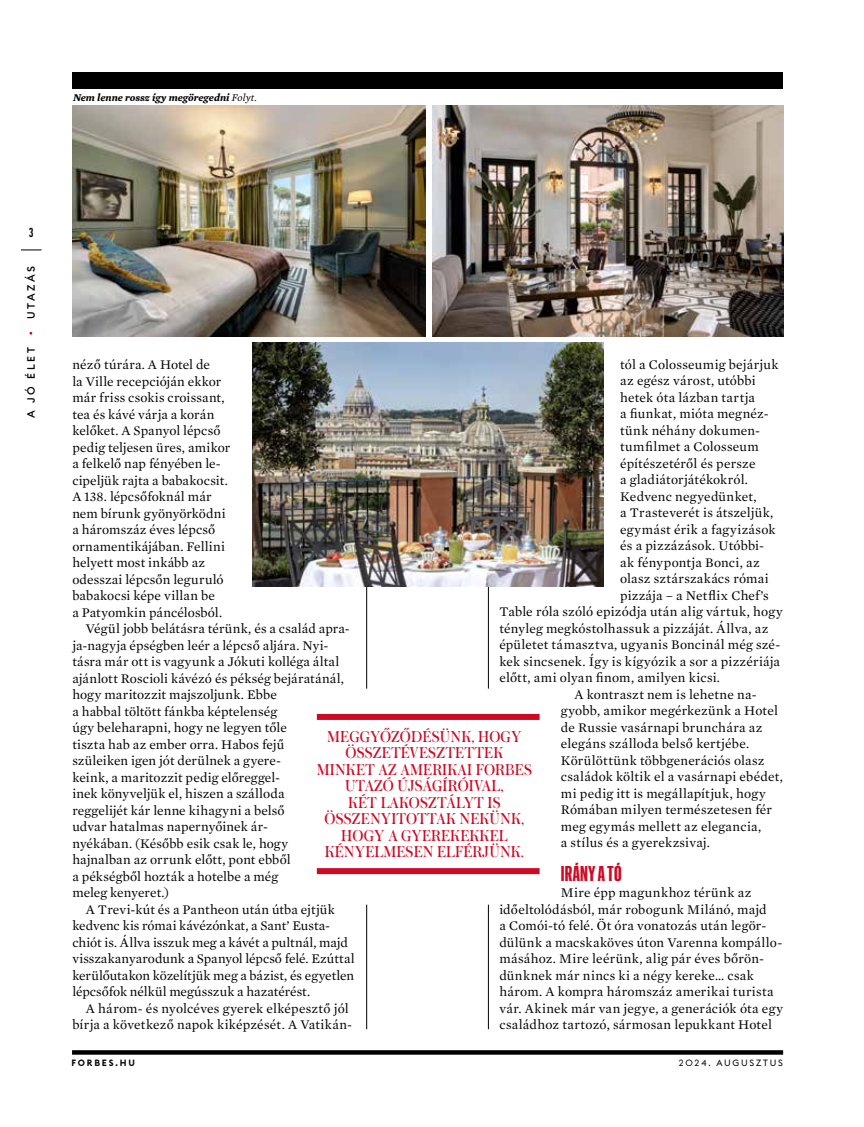
<style>
.page{position:relative;width:864px;height:1127px;background:#fff}
.page>*{position:absolute;margin:0;border:0;box-sizing:border-box;transform-origin:0 0}
.t1{font:700 21px "Graphik XX Cond";letter-spacing:.01em;color:#cf0923}
.t2{font:16.5px/16.5px "Austin";letter-spacing:.015em;color:#cf0923;text-align:center}
.t3{font:13.5px/16.5px "Mercury Text G1";letter-spacing:.01em;color:#000}
.t4{font:13.5px "Mercury Text G1";letter-spacing:.03em;color:#000}
.t5{font:600 12.75px "Graphik XX Cond";color:#000}
.t6{font:italic 700 10.5px "Mercury Text G1";color:#000}
.t7{font:500 10.5px "Euclid Circular B";letter-spacing:.25em;color:#000}
.t8{font:9px "Euclid Flex";letter-spacing:.2em;color:#000}
.t9{font:600 9px "Euclid Flex";letter-spacing:.2em;color:#000}
.s1{font-weight:400}
</style>
<div class="page">
<svg style="left:21px;top:250px;width:20px;height:1px"></svg>
<svg style="left:72px;top:1050px;width:710px;height:4px;background:#0c0c0c"></svg>
<hr style="left:366px;top:904px;width:1px;height:125px;background:#000">
<hr style="left:366px;top:583px;width:1px;height:105px;background:#000">
<hr style="left:488px;top:904px;width:1px;height:125px;background:#000">
<hr style="left:488px;top:583px;width:1px;height:105px;background:#000">
<div style="left:72px;top:72px;width:710px;height:16px;background:#000"></div>
<div style="left:317px;top:868px;width:222px;height:6px;background:#cf0923"></div>
<div style="left:317px;top:714px;width:222px;height:6px;background:#cf0923"></div>
<img style="left:72px;top:105px;width:353px;height:231px">
<img style="left:432px;top:105px;width:350px;height:231px">
<img style="left:252px;top:342px;width:351px;height:244px">
<p class="t6" style="left:73px;top:90px;width:185px">Nem lenne rossz így megöregedni <span class="s1">Folyt.</span></p>
<p class="t5" style="left:29px;top:224px;width:6px">3</p>
<p class="t7" style="left:24px;top:319px;width:55px;rotate:-90deg">UTAZÁS</p>
<p class="t7" style="left:24px;top:418px;width:72px;rotate:-90deg">A JÓ ÉLET</p>
<p class="t3" style="left:620px;top:355px;width:160px">tól a Colosseumig bejárjuk</p>
<p class="t3" style="left:620px;top:372px;width:137px">az egész várost, utóbbi</p>
<p class="t3" style="left:620px;top:388px;width:136px">hetek óta lázban tartja</p>
<p class="t3" style="left:620px;top:405px;width:150px">a fiunkat, mióta megnéz-</p>
<p class="t3" style="left:620px;top:421px;width:141px">tünk néhány dokumen-</p>
<p class="t3" style="left:620px;top:438px;width:140px">tumfilmet a Colosseum</p>
<p class="t3" style="left:620px;top:454px;width:137px">építészetéről és persze</p>
<p class="t3" style="left:620px;top:471px;width:129px">a gladiátorjátékokról.</p>
<p class="t3" style="left:620px;top:487px;width:138px">Kedvenc negyedünket,</p>
<p class="t3" style="left:620px;top:504px;width:155px">a Trasteverét is átszeljük,</p>
<p class="t4" style="left:620px;top:520px;width:157px">egymást érik a fagyizások</p>
<p class="t3" style="left:620px;top:537px;width:146px">és a pizzázások. Utóbbi-</p>
<p class="t3" style="left:620px;top:553px;width:141px">ak fénypontja Bonci, az</p>
<p class="t3" style="left:620px;top:570px;width:150px">olasz sztárszakács római</p>
<p class="t3" style="left:620px;top:586px;width:150px">pizzája – a Netflix Chef’s</p>
<p class="t3" style="left:499px;top:603px;width:285px">Table róla szóló epizódja után alig vártuk, hogy</p>
<p class="t3" style="left:499px;top:619px;width:270px">tényleg megkóstolhassuk a pizzáját. Állva, az</p>
<p class="t3" style="left:499px;top:636px;width:282px">épületet támasztva, ugyanis Boncinál még szé-</p>
<p class="t3" style="left:499px;top:652px;width:282px">kek sincsenek. Így is kígyózik a sor a pizzériája</p>
<p class="t3" style="left:499px;top:669px;width:222px">előtt, ami olyan finom, amilyen kicsi.</p>
<p class="t3" style="left:574px;top:685px;width:184px">A kontraszt nem is lehetne na-</p>
<p class="t3" style="left:560px;top:702px;width:218px">gyobb, amikor megérkezünk a Hotel</p>
<p class="t3" style="left:560px;top:718px;width:203px">de Russie vasárnapi brunchára az</p>
<p class="t3" style="left:560px;top:735px;width:190px">elegáns szálloda belső kertjébe.</p>
<p class="t3" style="left:560px;top:751px;width:205px">Körülöttünk többgenerációs olasz</p>
<p class="t3" style="left:560px;top:768px;width:223px">családok költik el a vasárnapi ebédet,</p>
<p class="t3" style="left:560px;top:784px;width:206px">mi pedig itt is megállapítjuk, hogy</p>
<p class="t3" style="left:560px;top:801px;width:213px">Rómában milyen természetesen fér</p>
<p class="t3" style="left:560px;top:817px;width:202px">meg egymás mellett az elegancia,</p>
<p class="t3" style="left:560px;top:834px;width:150px">a stílus és a gyerekzsivaj.</p>
<h1 class="t1" style="left:560px;top:859px;width:62px">IRÁNY A TÓ</h1>
<p class="t3" style="left:499px;top:884px;width:285px;text-indent:61px">Mire épp magunkhoz térünk az időeltolódásból, már robogunk Milánó, majd<br>a Comói-tó felé. Öt óra vonatozás után legör&shy;dülünk a macskaköves úton Varenna kompállo&shy;másához. Mire leérünk, alig pár éves bőrön&shy;dünknek már nincs ki a négy kereke… csak három. A kompra háromszáz amerikai turista vár. Akinek már van jegye, a generációk óta egy családhoz tartozó, sármosan lepukkant Hotel</p>
<p class="t3" style="left:72px;top:356px;width:139px">néző túrára. A Hotel de</p>
<p class="t3" style="left:72px;top:372px;width:150px">la Ville recepcióján ekkor</p>
<p class="t3" style="left:72px;top:389px;width:154px">már friss csokis croissant,</p>
<p class="t3" style="left:72px;top:405px;width:143px">tea és kávé várja a korán</p>
<p class="t3" style="left:72px;top:422px;width:150px">kelőket. A Spanyol lépcső</p>
<p class="t3" style="left:72px;top:438px;width:159px">pedig teljesen üres, amikor</p>
<p class="t3" style="left:72px;top:455px;width:150px">a felkelő nap fényében le-</p>
<p class="t3" style="left:72px;top:471px;width:157px">cipeljük rajta a babakocsit.</p>
<p class="t3" style="left:72px;top:488px;width:141px">A 138. lépcsőfoknál már</p>
<p class="t3" style="left:72px;top:504px;width:155px">nem bírunk gyönyörködni</p>
<p class="t3" style="left:72px;top:521px;width:144px">a háromszáz éves lépcső</p>
<p class="t3" style="left:72px;top:537px;width:154px">ornamentikájában. Fellini</p>
<p class="t3" style="left:72px;top:554px;width:134px">helyett most inkább az</p>
<p class="t3" style="left:72px;top:570px;width:153px">odesszai lépcsőn leguruló</p>
<p class="t3" style="left:72px;top:587px;width:144px">babakocsi képe villan be</p>
<p class="t3" style="left:72px;top:603px;width:151px">a Patyomkin páncélosból.</p>
<p class="t3" style="left:86px;top:620px;width:265px">Végül jobb belátásra térünk, és a család apra-</p>
<p class="t3" style="left:72px;top:636px;width:258px">ja-nagyja épségben leér a lépcső aljára. Nyi-</p>
<p class="t3" style="left:72px;top:653px;width:268px">tásra már ott is vagyunk a Jókuti kolléga által</p>
<p class="t3" style="left:72px;top:669px;width:273px">ajánlott Roscioli kávézó és pékség bejáratánál,</p>
<p class="t3" style="left:72px;top:685px;width:206px">hogy maritozzit majszoljunk. Ebbe</p>
<p class="t3" style="left:72px;top:702px;width:206px">a habbal töltött fánkba képtelenség</p>
<p class="t3" style="left:72px;top:718px;width:216px">úgy beleharapni, hogy ne legyen tőle</p>
<p class="t3" style="left:72px;top:735px;width:213px">tiszta hab az ember orra. Habos fejű</p>
<p class="t3" style="left:72px;top:751px;width:210px">szüleiken igen jót derülnek a gyere-</p>
<p class="t3" style="left:72px;top:768px;width:209px">keink, a maritozzit pedig előreggel-</p>
<p class="t3" style="left:72px;top:784px;width:213px">inek könyveljük el, hiszen a szálloda</p>
<p class="t3" style="left:72px;top:801px;width:214px">reggelijét kár lenne kihagyni a belső</p>
<p class="t3" style="left:72px;top:817px;width:197px">udvar hatalmas napernyőinek ár-</p>
<p class="t3" style="left:72px;top:834px;width:217px">nyékában. (Később esik csak le, hogy</p>
<p class="t3" style="left:72px;top:850px;width:220px">hajnalban az orrunk előtt, pont ebből</p>
<p class="t3" style="left:72px;top:867px;width:207px">a pékségből hozták a hotelbe a még</p>
<p class="t3" style="left:72px;top:883px;width:98px">meleg kenyeret.)</p>
<p class="t3" style="left:86px;top:900px;width:250px">A Trevi-kút és a Pantheon után útba ejtjük</p>
<p class="t3" style="left:72px;top:916px;width:259px">kedvenc kis római kávézónkat, a Sant’ Eusta-</p>
<p class="t3" style="left:72px;top:933px;width:277px">chiót is. Állva isszuk meg a kávét a pultnál, majd</p>
<p class="t3" style="left:72px;top:949px;width:284px">visszakanyarodunk a Spanyol lépcső felé. Ezúttal</p>
<p class="t3" style="left:72px;top:966px;width:283px">kerülőutakon közelítjük meg a bázist, és egyetlen</p>
<p class="t3" style="left:72px;top:982px;width:239px">lépcsőfok nélkül megússzuk a hazatérést.</p>
<p class="t3" style="left:86px;top:999px;width:264px">A három- és nyolcéves gyerek elképesztő jól</p>
<p class="t3" style="left:72px;top:1015px;width:281px">bírja a következő napok kiképzését. A Vatikán-</p>
<p class="t2" style="left:317px;top:728px;width:216px">MEGGYŐZŐDÉSÜNK, HOGY<br>ÖSSZETÉVESZTETTEK<br>MINKET AZ AMERIKAI FORBES<br>UTAZÓ ÚJSÁGÍRÓIVAL,<br>KÉT LAKOSZTÁLYT IS<br>ÖSSZENYITOTTAK NEKÜNK,<br>HOGY A GYEREKEKKEL<br>KÉNYELMESEN ELFÉRJÜNK.</p>
<p class="t9" style="left:71px;top:1058px;width:65px">FORBES.HU</p>
<p class="t8" style="left:678px;top:1058px;width:105px">2024. AUGUSZTUS</p>
</div>
